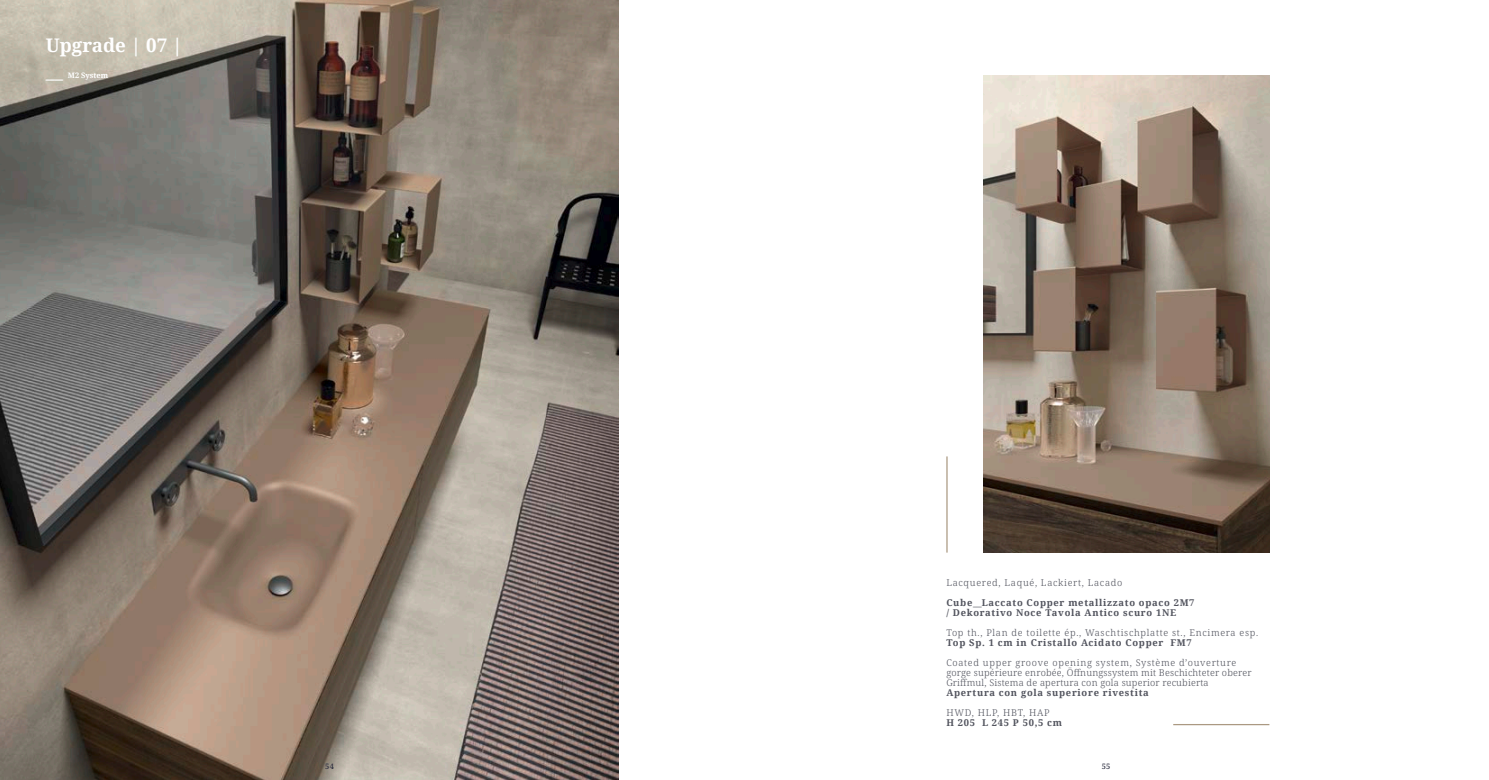
<style>
.page{position:relative;width:1489px;height:780px;background:#fff}
.page>*{position:absolute;margin:0;border:0;box-sizing:border-box;transform-origin:0 0}
.t1{font:700 18.75px/25.8px "Noto Serif";color:#fff}
.t2{font:300 9.38px/10px "Noto Serif";letter-spacing:.02em;color:#51535d}
.t3{font:700 9.38px/10px "Noto Serif";letter-spacing:.075em;color:#51535d}
.t4{font:300 9.38px "Noto Serif";letter-spacing:.075em;color:#51535d}
.t5{font:700 7.5px "Noto Serif";color:#fff}
.t6{font:500 7.5px "Noto Serif";color:#28293b}
</style>
<div class="page">
<img style="left:983px;top:76px;width:286px;height:476px">
<img style="left:0;top:0;width:619px;height:780px">
<hr style="left:946px;top:456px;width:1px;height:96px;background:#ab9982">
<hr style="left:1173px;top:724px;width:96px;height:1px;background:#ab9982">
<h1 class="t1" style="left:46px;top:32px;width:138px">Upgrade | 07 | __</h1>
<p class="t5" style="left:68px;top:70px;width:42px">M2 System</p>
<p class="t4" style="left:946px;top:575px;width:177px">Lacquered, Laqué, Lackiert, Lacado</p>
<p class="t3" style="left:946px;top:597px;width:250px">Cube__Laccato Copper metallizzato opaco 2M7 / Dekorativo Noce Tavola Antico scuro 1NE</p>
<p class="t4" style="left:946px;top:625px;width:313px">Top th., Plan de toilette ép., Waschtischplatte st., Encimera esp.</p>
<p class="t3" style="left:946px;top:637px;width:247px">Top Sp. 1 cm in Cristallo Acidato Copper FM7</p>
<p class="t2" style="left:946px;top:657px;width:307px">Coated upper groove opening system, Système d’ouverture gorge supérieure enrobée, Öffnungssystem mit Beschichteter oberer<br>Griffmul, Sistema de apertura con gola superior recubierta</p>
<p class="t3" style="left:946px;top:687px;width:204px">Apertura con gola superiore rivestita</p>
<p class="t4" style="left:946px;top:705px;width:105px">HWD, HLP, HBT, HAP</p>
<p class="t3" style="left:946px;top:717px;width:117px">H 205 L 245 P 50,5 cm</p>
<p class="t6" style="left:325px;top:761px;width:10px">54</p>
<p class="t6" style="left:1101px;top:761px;width:10px">55</p>
</div>
